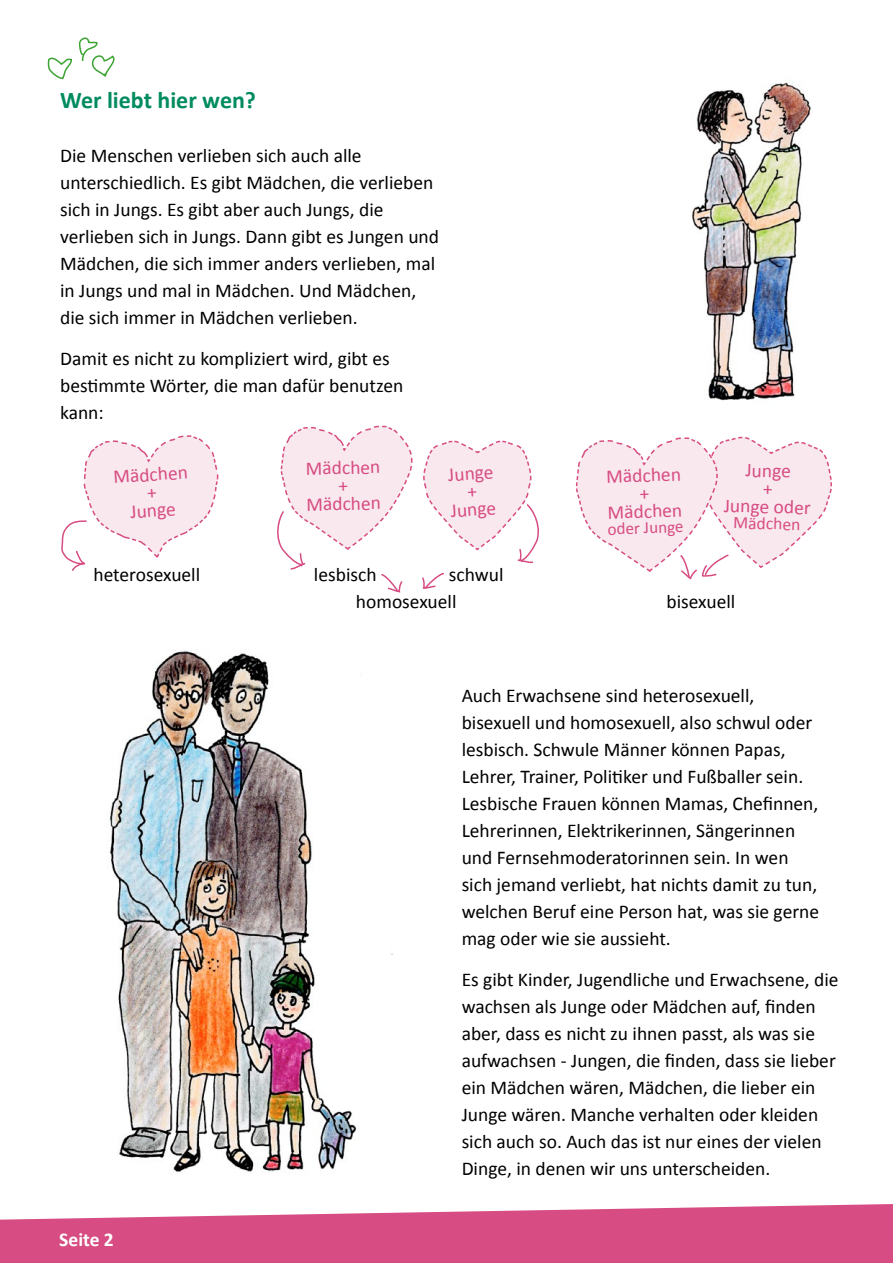
<style>
.page{position:relative;width:893px;height:1263px;background:#fff}
.page>*{position:absolute;margin:0;border:0;box-sizing:border-box;transform-origin:0 0}
.t1{font:700 24px "Calibri";color:#008b60}
.t2{font:19.5px/27px "Calibri";color:#000}
.t3{font:19.5px/18px "Calibri";color:#d74c82;text-align:center}
.t4{font:700 19.5px "Calibri";color:#fff}
.t5{font:17.55px "Calibri";color:#d74c82}
.t6{font:17.1px "Calibri";color:#d74c82}
</style>
<div class="page">
<img style="left:109px;top:650px;width:284px;height:522px">
<img style="left:691px;top:82px;width:120px;height:319px">
<svg style="left:0;top:1204px;width:893px;height:59px;background:#dc6392"></svg>
<svg style="left:61px;top:435px;width:158px;height:136px"></svg>
<svg style="left:423px;top:440px;width:116px;height:124px"></svg>
<svg style="left:575px;top:436px;width:257px;height:144px"></svg>
<svg style="left:277px;top:425px;width:136px;height:168px"></svg>
<svg style="left:422px;top:573px;width:22px;height:16px"></svg>
<svg style="left:47px;top:57px;width:25px;height:23px"></svg>
<svg style="left:79px;top:37px;width:36px;height:40px"></svg>
<p class="t1" style="left:60px;top:85px;width:197px">Wer liebt hier wen?</p>
<p class="t2" style="left:60px;top:142px;width:380px">Die Menschen verlieben sich auch alle unterschiedlich. Es gibt Mädchen, die verlieben sich in Jungs. Es gibt aber auch Jungs, die verlieben sich in Jungs. Dann gibt es Jungen und Mädchen, die sich immer anders verlieben, mal in Jungs und mal in Mädchen. Und Mädchen, die sich immer in Mädchen verlieben.</p>
<p class="t2" style="left:60px;top:345px;width:345px">Damit es nicht zu kompliziert wird, gibt es bestimmte Wörter, die man dafür benutzen kann:</p>
<p class="t3" style="left:306px;top:459px;width:76px;rotate:-1deg">Mädchen +<br>Mädchen</p>
<p class="t3" style="left:606px;top:468px;width:76px;rotate:-2deg">Mädchen +<br>Mädchen</p>
<p class="t6" style="left:607px;top:518px;width:78px;rotate:-2deg">oder Junge</p>
<p class="t3" style="left:113px;top:468px;width:76px;rotate:-4deg">Mädchen +<br>Junge</p>
<p class="t3" style="left:448px;top:466px;width:47px;rotate:-4deg">Junge +<br>Junge</p>
<p class="t3" style="left:725px;top:460px;width:88px;rotate:2deg">Junge<br>+<br>Junge oder</p>
<p class="t5" style="left:733px;top:512px;width:69px;rotate:1deg">Mädchen</p>
<p class="t2" style="left:93px;top:561px;width:108px">heterosexuell</p>
<p class="t2" style="left:449px;top:561px;width:56px">schwul</p>
<p class="t2" style="left:356px;top:561px;width:102px;text-indent:-42px">lesbisch homosexuell</p>
<p class="t2" style="left:666px;top:588px;width:70px">bisexuell</p>
<p class="t4" style="left:59px;top:1227px;width:56px">Seite 2</p>
<p class="t2" style="left:462px;top:682px;width:359px">Auch Erwachsene sind heterosexuell, bisexuell und homosexuell, also schwul oder lesbisch. Schwule Männer können Papas, Lehrer, Trainer, Politiker und Fußballer sein.<br>Lesbische Frauen können Mamas, Chefinnen, Lehrerinnen, Elektrikerinnen, Sängerinnen und Fernsehmoderatorinnen sein. In wen sich jemand verliebt, hat nichts damit zu tun, welchen Beruf eine Person hat, was sie gerne mag oder wie sie aussieht.</p>
<p class="t2" style="left:462px;top:966px;width:378px">Es gibt Kinder, Jugendliche und Erwachsene, die wachsen als Junge oder Mädchen auf, finden aber, dass es nicht zu ihnen passt, als was sie aufwachsen - Jungen, die finden, dass sie lieber ein Mädchen wären, Mädchen, die lieber ein Junge wären. Manche verhalten oder kleiden sich auch so. Auch das ist nur eines der vielen Dinge, in denen wir uns unterscheiden.</p>
</div>
